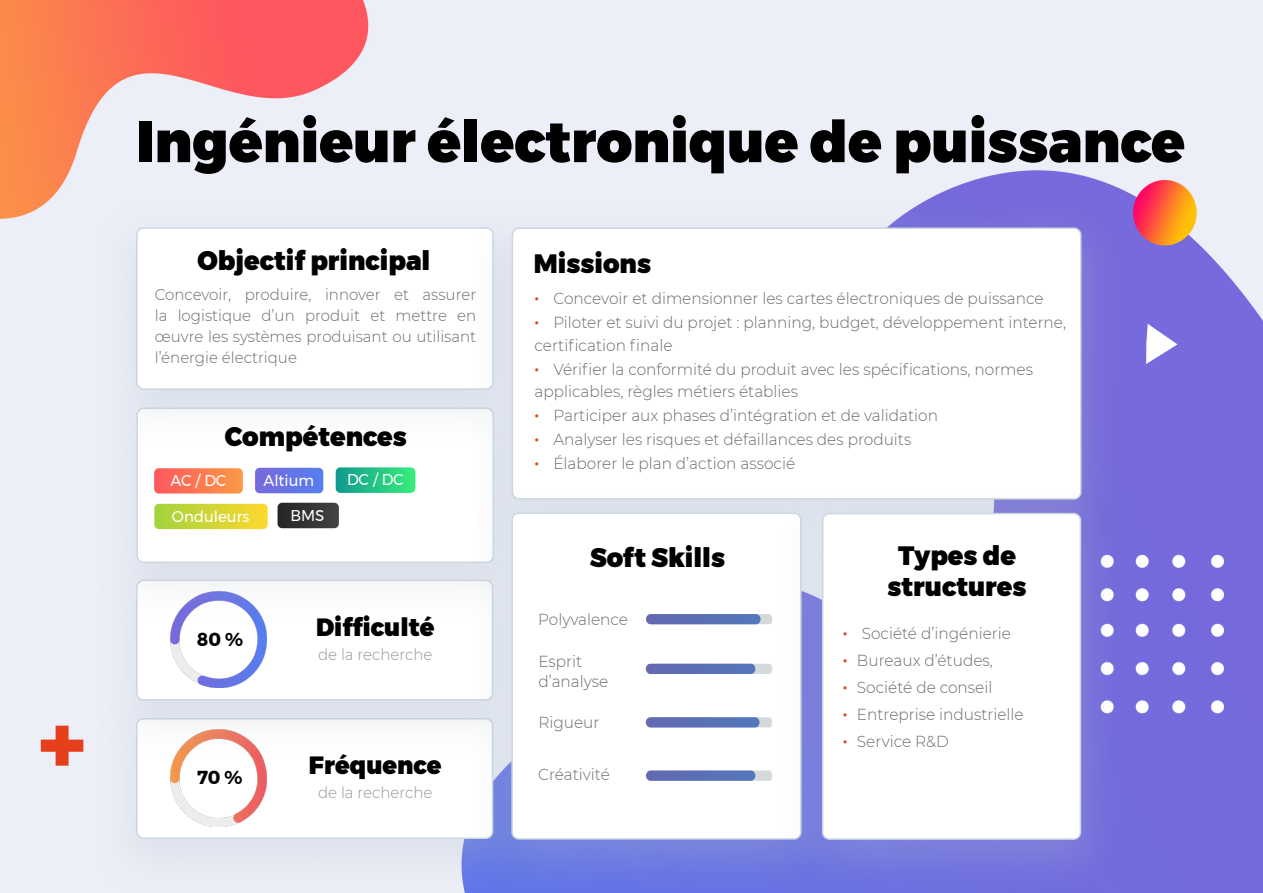
<style>
.page{position:relative;width:1263px;height:893px;background:#fff}
.page>*{position:absolute;margin:0;border:0;box-sizing:border-box;transform-origin:0 0}
.t1{font:900 57.75px "Montserrat";color:#000;scale:.96 1}
.t2{font:900 26.55px "Montserrat";color:#000;scale:.96 1}
.t3{font:900 24.9px "Montserrat";color:#000;scale:.96 1}
.t4{font:700 18.75px "Montserrat";color:#000;scale:.96 1}
.t5{font:300 15.9px/22.5px "Montserrat";color:#6c6b6c;scale:.96 1}
.t6{font:300 15.9px "Montserrat";color:#6c6b6d;scale:.96 1}
.t7{font:300 15.6px/21px "Montserrat";color:#6c6b6d;text-align:justify;scale:.96 1}
.t8{font:15.6px "Montserrat";color:#fff;scale:.96 1}
.t9{font:300 15.6px "Montserrat";color:#969696;scale:.96 1}
.s1{font-weight:400;font-size:18.75px;color:#e7411b}
</style>
<div class="page">
<img style="left:0;top:0;width:1263px;height:893px">
<img style="left:1146px;top:324px;width:31px;height:40px">
<img style="left:1132px;top:180px;width:64px;height:65px">
<div style="left:92px;top:689px;width:445px;height:204px;background:#e7ebf4"></div>
<div style="left:137px;top:719px;width:355px;height:119px;background:#fff;border-radius:7px"></div>
<div style="left:136px;top:718px;width:357px;height:121px;border:2px solid #cdd7e1;border-radius:7px"></div>
<img style="left:171px;top:760px;width:96px;height:66px">
<div style="left:92px;top:550px;width:445px;height:210px;background:#b0bcc8;opacity:.28"></div>
<div style="left:137px;top:580px;width:355px;height:120px;background:#fff;border-radius:7px"></div>
<div style="left:136px;top:580px;width:357px;height:121px;border:2px solid #cdd7e1;border-radius:7px"></div>
<img style="left:171px;top:622px;width:96px;height:66px">
<div style="left:92px;top:378px;width:446px;height:244px;background:#b0bcc8;opacity:.28"></div>
<div style="left:137px;top:408px;width:356px;height:154px;background:#fff;border-radius:7px"></div>
<div style="left:136px;top:407px;width:358px;height:156px;border:2px solid #cdd7e1;border-radius:7px"></div>
<div style="left:92px;top:198px;width:446px;height:251px;background:#b0bcc8;opacity:.28"></div>
<div style="left:137px;top:228px;width:356px;height:161px;background:#fff;border-radius:7px"></div>
<div style="left:136px;top:227px;width:358px;height:163px;border:2px solid #cdd7e1;border-radius:7px"></div>
<div style="left:467px;top:198px;width:659px;height:361px;background:#b0bcc8;opacity:.28"></div>
<div style="left:512px;top:228px;width:569px;height:271px;background:#fff;border-radius:7px"></div>
<div style="left:512px;top:227px;width:569px;height:273px;border:2px solid #cdd7e1;border-radius:7px"></div>
<div style="left:467px;top:483px;width:379px;height:410px;background:#b0bcc8;opacity:.28"></div>
<div style="left:512px;top:513px;width:289px;height:326px;background:#fff;border-radius:7px"></div>
<div style="left:511px;top:512px;width:290px;height:328px;border:2px solid #cdd7e1;border-radius:7px"></div>
<div style="left:778px;top:483px;width:347px;height:410px;background:#b0bcc8;opacity:.28"></div>
<div style="left:823px;top:514px;width:257px;height:325px;background:#fff;border-radius:7px"></div>
<div style="left:822px;top:513px;width:259px;height:327px;border:2px solid #cdd7e1;border-radius:7px"></div>
<svg style="left:255px;top:468px;width:68px;height:25px;background:#6874e5"></svg>
<svg style="left:154px;top:468px;width:89px;height:26px;background:#fc7d58"></svg>
<svg style="left:336px;top:467px;width:79px;height:26px;background:#29c488"></svg>
<svg style="left:758px;top:614px;width:14px;height:10px"></svg>
<svg style="left:752px;top:664px;width:20px;height:10px"></svg>
<svg style="left:756px;top:717px;width:16px;height:10px"></svg>
<svg style="left:752px;top:770px;width:20px;height:11px"></svg>
<div style="left:646px;top:614px;width:115px;height:10px;background:#5970b6;border-radius:5px"></div>
<div style="left:646px;top:664px;width:109px;height:10px;background:#5a6fb5;border-radius:5px"></div>
<div style="left:646px;top:717px;width:113px;height:10px;background:#5970b6;border-radius:5px"></div>
<div style="left:646px;top:770px;width:109px;height:11px;background:#5a6fb5;border-radius:5px"></div>
<svg style="left:154px;top:504px;width:114px;height:25px;background:#d0d537"></svg>
<svg style="left:278px;top:503px;width:61px;height:25px;background:#333537"></svg>
<p class="t1" style="left:136px;top:94px;width:1094px">Ingénieur électronique de puissance</p>
<p class="t2" style="left:197px;top:238px;width:244px">Objectif principal</p>
<p class="t7" style="left:155px;top:283px;width:336px">Concevoir, produire, innover et assurer la logistique d’un produit et mettre en œuvre les systèmes produisant ou utilisant l’énergie électrique</p>
<p class="t2" style="left:225px;top:414px;width:191px">Compétences</p>
<p class="t8" style="left:171px;top:469px;width:60px">AC / DC</p>
<p class="t8" style="left:263px;top:468px;width:54px">Altium</p>
<p class="t8" style="left:347px;top:468px;width:60px">DC / DC</p>
<p class="t8" style="left:172px;top:504px;width:82px">Onduleurs</p>
<p class="t8" style="left:290px;top:503px;width:37px">BMS</p>
<p class="t4" style="left:197px;top:624px;width:49px">80 %</p>
<p class="t4" style="left:197px;top:763px;width:49px">70 %</p>
<p class="t3" style="left:316px;top:606px;width:125px">Difficulté</p>
<p class="t9" style="left:318px;top:643px;width:121px">de la recherche</p>
<p class="t3" style="left:309px;top:745px;width:140px">Fréquence</p>
<p class="t9" style="left:318px;top:782px;width:121px">de la recherche</p>
<p class="t2" style="left:534px;top:242px;width:124px">Missions</p>
<p class="t5" style="left:534px;top:287px;width:532px"><span class="s1">•</span> Concevoir et dimensionner les cartes électroniques de puissance</p>
<p class="t5" style="left:534px;top:311px;width:555px"><span class="s1">•</span> Piloter et suivi du projet : planning, budget, développement interne, certification finale</p>
<p class="t5" style="left:534px;top:358px;width:521px"><span class="s1">•</span> Vérifier la conformité du produit avec les spécifications, normes applicables, règles métiers établies</p>
<p class="t5" style="left:534px;top:404px;width:422px"><span class="s1">•</span> Participer aux phases d’intégration et de validation</p>
<p class="t5" style="left:534px;top:428px;width:394px"><span class="s1">•</span> Analyser les risques et défaillances des produits</p>
<p class="t5" style="left:534px;top:452px;width:273px"><span class="s1">•</span> Élaborer le plan d’action associé</p>
<p class="t2" style="left:590px;top:535px;width:143px">Soft Skills</p>
<p class="t6" style="left:538px;top:608px;width:95px">Polyvalence</p>
<p class="t6" style="left:538px;top:651px;width:47px">Esprit</p>
<p class="t6" style="left:538px;top:670px;width:74px">d’analyse</p>
<p class="t6" style="left:538px;top:711px;width:65px">Rigueur</p>
<p class="t6" style="left:538px;top:764px;width:76px">Créativité</p>
<p class="t2" style="left:898px;top:533px;width:124px">Types de</p>
<p class="t2" style="left:887px;top:565px;width:146px">structures</p>
<p class="t6" style="left:843px;top:622px;width:176px"><span class="s1">•</span> Société d’ingénierie</p>
<p class="t6" style="left:843px;top:649px;width:158px"><span class="s1">•</span> Bureaux d’études,</p>
<p class="t6" style="left:843px;top:676px;width:157px"><span class="s1">•</span> Société de conseil</p>
<p class="t6" style="left:843px;top:703px;width:190px"><span class="s1">•</span> Entreprise industrielle</p>
<p class="t6" style="left:843px;top:730px;width:112px"><span class="s1">•</span> Service R&amp;D</p>
</div>
